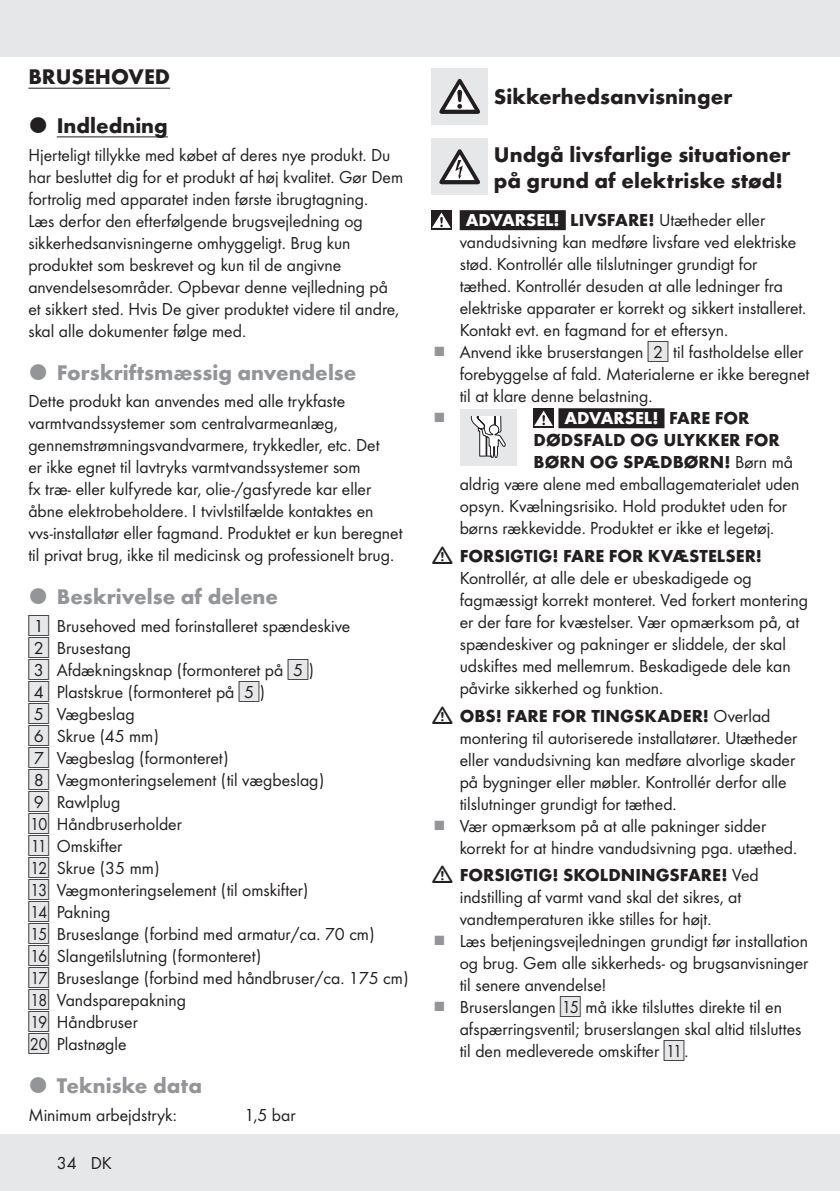
<style>
.page{position:relative;width:840px;height:1191px;background:#fff}
.page>*{position:absolute;margin:0;border:0;box-sizing:border-box;transform-origin:0 0}
.Headline-01{font:700 22px/26px "Futura";color:#231f20}
.t1{font:700 22px "Futura";color:#939598}
.Product_Name{font:700 22px "Futura";color:#231f20}
.Body{font:18px/22px "Futura Boo";color:#231f20}
.Indent{font:18px "Futura Boo";color:#231f20}
.Indent_SB{font:18px/22px "Futura Boo";color:#231f20}
.t2{font:700 18px "Futura";color:#231f20}
.t3{font:700 18px "Futura";color:#fff}
.s1{font-family:"IMP Lidl Num Box";font-size:15.8px;color:#e6e7e9}
.s2{font-family:"IMP Lidl Num Box";font-size:15.8px}
.s3{font-family:"Futura";font-weight:700;color:#fff}
.s4{font-family:"Futura";font-weight:700}
.s5{color:#231f20}
.s6{font-family:"Futura Boo";font-weight:400}
</style>
<div class="page">
<div style="left:0;top:1134px;width:839px;height:57px;background:#e6e7e9"></div>
<div style="left:0;top:0;width:839px;height:57px;background:#e6e7e9"></div>
<hr style="left:28px;top:88px;width:142px;height:1px;background:#231f20">
<hr style="left:57px;top:136px;width:111px;height:1px;background:#231f20">
<div style="left:459px;top:210px;width:106px;height:20px;background:#231f20"></div>
<div style="left:558px;top:408px;width:106px;height:20px;background:#231f20"></div>
<div style="left:431px;top:68px;width:57px;height:57px;background:#e6e7e9"></div>
<svg style="left:439px;top:79px;width:40px;height:35px"></svg>
<div style="left:431px;top:138px;width:57px;height:57px;background:#e6e7e9"></div>
<svg style="left:439px;top:149px;width:40px;height:35px"></svg>
<div style="left:431px;top:210px;width:20px;height:20px;background:#231f20"></div>
<svg style="left:432px;top:213px;width:18px;height:15px"></svg>
<div style="left:459px;top:409px;width:57px;height:57px;background:#e6e7e9"></div>
<svg style="left:470px;top:417px;width:35px;height:41px"></svg>
<div style="left:533px;top:408px;width:20px;height:20px;background:#231f20"></div>
<svg style="left:534px;top:411px;width:18px;height:15px"></svg>
<p class="Product_Name" style="left:28px;top:61px;width:143px">BRUSEHOVED</p>
<p class="Headline-01" style="left:57px;top:111px;width:112px">Indledning</p>
<p class="Body" style="left:28px;top:143px;width:376px">Hjerteligt tillykke med købet af deres nye produkt. Du har besluttet dig for et produkt af høj kvalitet. Gør Dem fortrolig med apparatet inden første ibrugtagning.<br>Læs derfor den efterfølgende brugsvejledning og sikkerhedsanvisningerne omhyggeligt. Brug kun produktet som beskrevet og kun til de angivne anvendelsesområder. Opbevar denne vejlledning på et sikkert sted. Hvis De giver produktet videre til andre, skal alle dokumenter følge med.</p>
<p class="t1" style="left:57px;top:356px;width:301px">Forskriftsmæssig anvendelse</p>
<p class="Body" style="left:28px;top:389px;width:375px">Dette produkt kan anvendes med alle trykfaste varmtvandssystemer som centralvarmeanlæg, gennemstrømningsvandvarmere, trykkedler, etc. Det<br>er ikke egnet til lavtryks varmtvandssystemer som<br>fx træ- eller kulfyrede kar, olie-/gasfyrede kar eller åbne elektrobeholdere. I tvivlstilfælde kontaktes en vvs-installatør eller fagmand. Produktet er kun beregnet til privat brug, ikke til medicinsk og professionelt brug.</p>
<p class="t1" style="left:57px;top:581px;width:223px">Beskrivelse af delene</p>
<p class="Indent" style="left:28px;top:613px;width:323px"><span class="s1">[</span><span class="s2">1]</span> Brusehoved med forinstalleret spændeskive</p>
<p class="Indent" style="left:28px;top:635px;width:104px"><span class="s1">[</span><span class="s2">2]</span> Brusestang</p>
<p class="Indent" style="left:28px;top:657px;width:287px"><span class="s1">[</span><span class="s2">3]</span> Afdækningsknap (formonteret på <span class="s1">[</span><span class="s2">5]</span>)</p>
<p class="Indent" style="left:28px;top:679px;width:238px"><span class="s1">[</span><span class="s2">4]</span> Plastskrue (formonteret på <span class="s1">[</span><span class="s2">5]</span>)</p>
<p class="Indent" style="left:28px;top:701px;width:108px"><span class="s1">[</span><span class="s2">5]</span> Vægbeslag</p>
<p class="Indent" style="left:28px;top:723px;width:132px"><span class="s1">[</span><span class="s2">6]</span> Skrue (45 mm)</p>
<p class="Indent" style="left:28px;top:745px;width:202px"><span class="s1">[</span><span class="s2">7]</span> Vægbeslag (formonteret)</p>
<p class="Indent" style="left:28px;top:767px;width:297px"><span class="s1">[</span><span class="s2">8]</span> Vægmonteringselement (til vægbeslag)</p>
<p class="Indent" style="left:28px;top:789px;width:93px"><span class="s1">[</span><span class="s2">9]</span> Rawlplug</p>
<p class="Indent" style="left:28px;top:811px;width:155px"><span class="s1">[</span><span class="s2">10]</span> Håndbruserholder</p>
<p class="Indent" style="left:28px;top:833px;width:95px"><span class="s1">[</span><span class="s2">11]</span> Omskifter</p>
<p class="Indent" style="left:28px;top:855px;width:133px"><span class="s1">[</span><span class="s2">12]</span> Skrue (35 mm)</p>
<p class="Indent" style="left:28px;top:877px;width:281px"><span class="s1">[</span><span class="s2">13]</span> Vægmonteringselement (til omskifter)</p>
<p class="Indent" style="left:28px;top:899px;width:83px"><span class="s1">[</span><span class="s2">14]</span> Pakning</p>
<p class="Indent" style="left:28px;top:921px;width:348px"><span class="s1">[</span><span class="s2">15]</span> Bruseslange (forbind med armatur/ca. 70 cm)</p>
<p class="Indent" style="left:28px;top:943px;width:234px"><span class="s1">[</span><span class="s2">16]</span> Slangetilslutning (formonteret)</p>
<p class="Indent" style="left:28px;top:965px;width:381px"><span class="s1">[</span><span class="s2">17]</span> Bruseslange (forbind med håndbruser/ca. 175 cm)</p>
<p class="Indent" style="left:28px;top:987px;width:159px"><span class="s1">[</span><span class="s2">18]</span> Vandsparepakning</p>
<p class="Indent" style="left:28px;top:1009px;width:111px"><span class="s1">[</span><span class="s2">19]</span> Håndbruser</p>
<p class="Indent" style="left:28px;top:1031px;width:100px"><span class="s1">[</span><span class="s2">20]</span> Plastnøgle</p>
<p class="t1" style="left:57px;top:1069px;width:147px">Tekniske data</p>
<p class="Body" style="left:28px;top:1103px;width:150px">Minimum arbejdstryk:</p>
<p class="Body" style="left:244px;top:1103px;width:52px">1,5 bar</p>
<p class="Body" style="left:57px;top:1151px;width:57px">34 DK</p>
<p class="Headline-01" style="left:493px;top:82px;width:240px">Sikkerhedsanvisninger</p>
<p class="Headline-01" style="left:493px;top:140px;width:298px">Undgå livsfarlige situationer på grund af elektriske stød!</p>
<p class="Indent_SB" style="left:459px;top:208px;width:348px;text-indent:6px"><span class="s3">ADVARSEL!</span> <span class="s4">LIVSFARE!</span> Utætheder eller vandudsivning kan medføre livsfare ved elektriske stød. Kontrollér alle tilslutninger grundigt for tæthed. Kontrollér desuden at alle ledninger fra elektriske apparater er korrekt og sikkert installeret.<br>Kontakt evt. en fagmand for et eftersyn.</p>
<p class="Body" style="left:459px;top:340px;width:351px">Anvend ikke bruserstangen <span class="s1">[</span><span class="s2">2]</span> til fastholdelse eller forebyggelse af fald. Materialerne er ikke beregnet til at klare denne belastning.</p>
<p class="t3" style="left:564px;top:405px;width:186px">ADVARSEL! <span class="s5">FARE FOR</span></p>
<p class="t2" style="left:533px;top:427px;width:247px">DØDSFALD OG ULYKKER FOR</p>
<p class="t2" style="left:533px;top:449px;width:261px">BØRN OG SPÆDBØRN! <span class="s6">Børn må</span></p>
<p class="Body" style="left:459px;top:472px;width:341px">aldrig være alene med emballagematerialet uden</p>
<p class="Body" style="left:459px;top:494px;width:328px">opsyn. Kvælningsrisiko. Hold produktet uden for</p>
<p class="Body" style="left:459px;top:516px;width:316px">børns rækkevidde. Produktet er ikke et legetøj.</p>
<p class="Body" style="left:459px;top:544px;width:349px"><span class="s4">FORSIGTIG! FARE FOR KVÆSTELSER!<br></span>Kontrollér, at alle dele er ubeskadigede og fagmæssigt korrekt monteret. Ved forkert montering er der fare for kvæstelser. Vær opmærksom på, at spændeskiver og pakninger er sliddele, der skal udskiftes med mellemrum. Beskadigede dele kan påvirke sikkerhed og funktion.</p>
<p class="Body" style="left:459px;top:703px;width:339px"><span class="s4">OBS! FARE FOR TINGSKADER!</span> Overlad montering til autoriserede installatører. Utætheder eller vandudsivning kan medføre alvorlige skader på bygninger eller møbler. Kontrollér derfor alle tilslutninger grundigt for tæthed.</p>
<p class="Body" style="left:459px;top:813px;width:339px">Vær opmærksom på at alle pakninger sidder korrekt for at hindre vandudsivning pga. utæthed.</p>
<p class="Body" style="left:459px;top:863px;width:300px"><span class="s4">FORSIGTIG! SKOLDNINGSFARE!</span> Ved indstilling af varmt vand skal det sikres, at vandtemperaturen ikke stilles for højt.</p>
<p class="Body" style="left:459px;top:929px;width:350px;text-align:justify">Læs betjeningsvejledningen grundigt før installation og brug. Gem alle sikkerheds- og brugsanvisninger til senere anvendelse!</p>
<p class="Body" style="left:459px;top:995px;width:343px">Bruserslangen <span class="s1">[</span><span class="s2">15]</span> må ikke tilsluttes direkte til en afspærringsventil; bruserslangen skal altid tilsluttes til den medleverede omskifter <span class="s1">[</span><span class="s2">11]</span>.</p>
</div>
